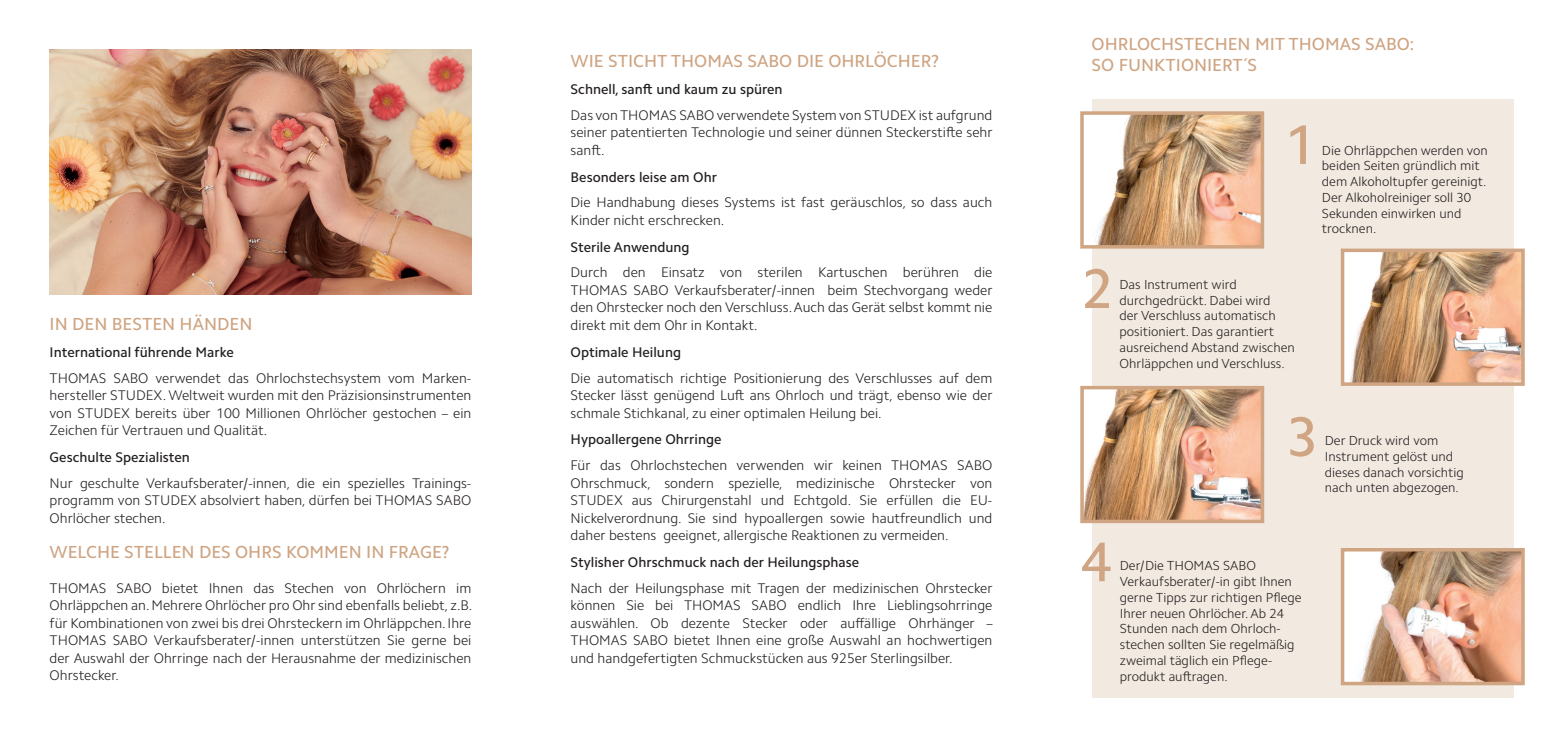
<style>
.page{position:relative;width:1563px;height:735px;background:#fff}
.page>*{position:absolute;margin:0;border:0;box-sizing:border-box;transform-origin:0 0}
.t1{font:500 56px "Camphor Std";color:#cfa583}
.t2{font:500 17.5px/21px "Camphor Std";color:#cfa583}
.t3{font:300 14px/17.5px "Camphor Std";color:#231f20;text-align:justify}
.t4{font:500 14px "Camphor Std";color:#231f20}
.t5{font:300 13.12px/15.8px "Camphor Std";color:#231f20}
</style>
<div class="page">
<div style="left:1091px;top:99px;width:422px;height:598px;background:#f2e9e0"></div>
<img style="left:1345px;top:552px;width:174px;height:128px">
<div style="left:1340px;top:547px;width:184px;height:138px;border:4px solid #cfa583"></div>
<img style="left:1091px;top:116px;width:168px;height:127px">
<div style="left:1080px;top:111px;width:184px;height:137px;border:4px solid #cfa583"></div>
<img style="left:1345px;top:253px;width:174px;height:127px">
<div style="left:1340px;top:248px;width:184px;height:137px;border:4px solid #cfa583"></div>
<img style="left:1085px;top:390px;width:174px;height:128px">
<div style="left:1080px;top:385px;width:184px;height:138px;border:4px solid #cfa583"></div>
<img style="left:50px;top:50px;width:421px;height:245px">
<p class="t2" style="left:50px;top:313px;width:204px">IN DEN BESTEN HÄNDEN</p>
<p class="t4" style="left:50px;top:343px;width:186px">International führende Marke</p>
<p class="t3" style="left:50px;top:369px;width:423px">THOMAS SABO verwendet das Ohrlochstechsystem vom Marken&shy;hersteller STUDEX. Weltweit wurden mit den Präzisionsinstrumenten von STUDEX bereits über 100 Millionen Ohrlöcher gestochen – ein Zeichen für Vertrauen und Qualität.</p>
<p class="t4" style="left:50px;top:448px;width:142px">Geschulte Spezialisten</p>
<p class="t3" style="left:50px;top:474px;width:423px">Nur geschulte Verkaufsberater/-innen, die ein spezielles Trainings&shy;programm von STUDEX absolviert haben, dürfen bei THOMAS SABO Ohrlöcher stechen.</p>
<p class="t2" style="left:50px;top:541px;width:402px">WELCHE STELLEN DES OHRS KOMMEN IN FRAGE?</p>
<p class="t3" style="left:50px;top:579px;width:424px">THOMAS SABO bietet Ihnen das Stechen von Ohrlöchern im Ohrläppchen an. Mehrere Ohrlöcher pro Ohr sind ebenfalls beliebt, z.B. für Kombinationen von zwei bis drei Ohrsteckern im Ohrläppchen. Ihre THOMAS SABO Verkaufsberater/-innen unterstützen Sie gerne bei der Auswahl der Ohrringe nach der Herausnahme der medizinischen Ohrstecker.</p>
<p class="t2" style="left:570px;top:51px;width:370px">WIE STICHT THOMAS SABO DIE OHRLÖCHER?</p>
<p class="t4" style="left:570px;top:81px;width:214px">Schnell, sanft und kaum zu spüren</p>
<p class="t3" style="left:570px;top:106px;width:423px">Das von THOMAS SABO verwendete System von STUDEX ist aufgrund seiner patentierten Technologie und seiner dünnen Steckerstifte sehr sanft.</p>
<p class="t4" style="left:570px;top:168px;width:148px">Besonders leise am Ohr</p>
<p class="t3" style="left:570px;top:194px;width:423px">Die Handhabung dieses Systems ist fast geräuschlos, so dass auch<br>Kinder nicht erschrecken.</p>
<p class="t4" style="left:570px;top:238px;width:121px">Sterile Anwendung</p>
<p class="t3" style="left:570px;top:264px;width:423px">Durch den Einsatz von sterilen Kartuschen berühren die THOMAS SABO Verkaufsberater/-innen beim Stechvorgang weder den Ohrstecker noch den Verschluss. Auch das Gerät selbst kommt nie direkt mit dem Ohr in Kontakt.</p>
<p class="t4" style="left:570px;top:343px;width:112px">Optimale Heilung</p>
<p class="t3" style="left:570px;top:369px;width:423px">Die automatisch richtige Positionierung des Verschlusses auf dem Stecker lässt genügend Luft ans Ohrloch und trägt, ebenso wie der schmale Stichkanal, zu einer optimalen Heilung bei.</p>
<p class="t4" style="left:570px;top:431px;width:152px">Hypoallergene Ohrringe</p>
<p class="t3" style="left:570px;top:456px;width:423px">Für das Ohrlochstechen verwenden wir keinen THOMAS SABO Ohrschmuck, sondern spezielle, medizinische Ohrstecker von STUDEX aus Chirurgenstahl und Echtgold. Sie erfüllen die EU-Nickelverordnung. Sie sind hypoallergen sowie hautfreundlich und daher bestens geeignet, allergische Reaktionen zu vermeiden.</p>
<p class="t4" style="left:570px;top:553px;width:290px">Stylisher Ohrschmuck nach der Heilungsphase</p>
<p class="t3" style="left:570px;top:579px;width:424px">Nach der Heilungsphase mit Tragen der medizinischen Ohrstecker können Sie bei THOMAS SABO endlich Ihre Lieblingsohrringe auswählen. Ob dezente Stecker oder auffällige Ohrhänger – THOMAS SABO bietet Ihnen eine große Auswahl an hochwertigen und handgefertigten Schmuckstücken aus 925er Sterlingsilber.</p>
<p class="t2" style="left:1091px;top:33px;width:324px">OHRLOCHSTECHEN MIT THOMAS SABO:<br>SO FUNKTIONIERT´S</p>
<h1 class="t1" style="left:1284px;top:112px;width:33px">1</h1>
<h1 class="t1" style="left:1082px;top:256px;width:33px">2</h1>
<p class="t5" style="left:1119px;top:276px;width:177px">Das Instrument wird durchgedrückt. Dabei wird<br>der Verschluss automatisch positioniert. Das garantiert ausreichend Abstand zwischen<br>Ohrläppchen und Verschluss.</p>
<p class="t5" style="left:1322px;top:142px;width:167px">Die Ohrläppchen werden von beiden Seiten gründlich mit dem Alkoholtupfer gereinigt.<br>Der Alkoholreiniger soll 30<br>Sekunden einwirken und trocknen.</p>
<h1 class="t1" style="left:1286px;top:403px;width:33px">3</h1>
<p class="t5" style="left:1325px;top:432px;width:141px">Der Druck wird vom<br>Instrument gelöst und dieses danach vorsichtig nach unten abgezogen.</p>
<h1 class="t1" style="left:1080px;top:528px;width:33px">4</h1>
<p class="t5" style="left:1120px;top:557px;width:183px">Der/Die THOMAS SABO<br>Verkaufsberater/-in gibt Ihnen gerne Tipps zur richtigen Pflege<br>Ihrer neuen Ohrlöcher. Ab 24<br>Stunden nach dem Ohrloch&shy;stechen sollten Sie regelmäßig zweimal täglich ein Pflege&shy;produkt auftragen.</p>
</div>
